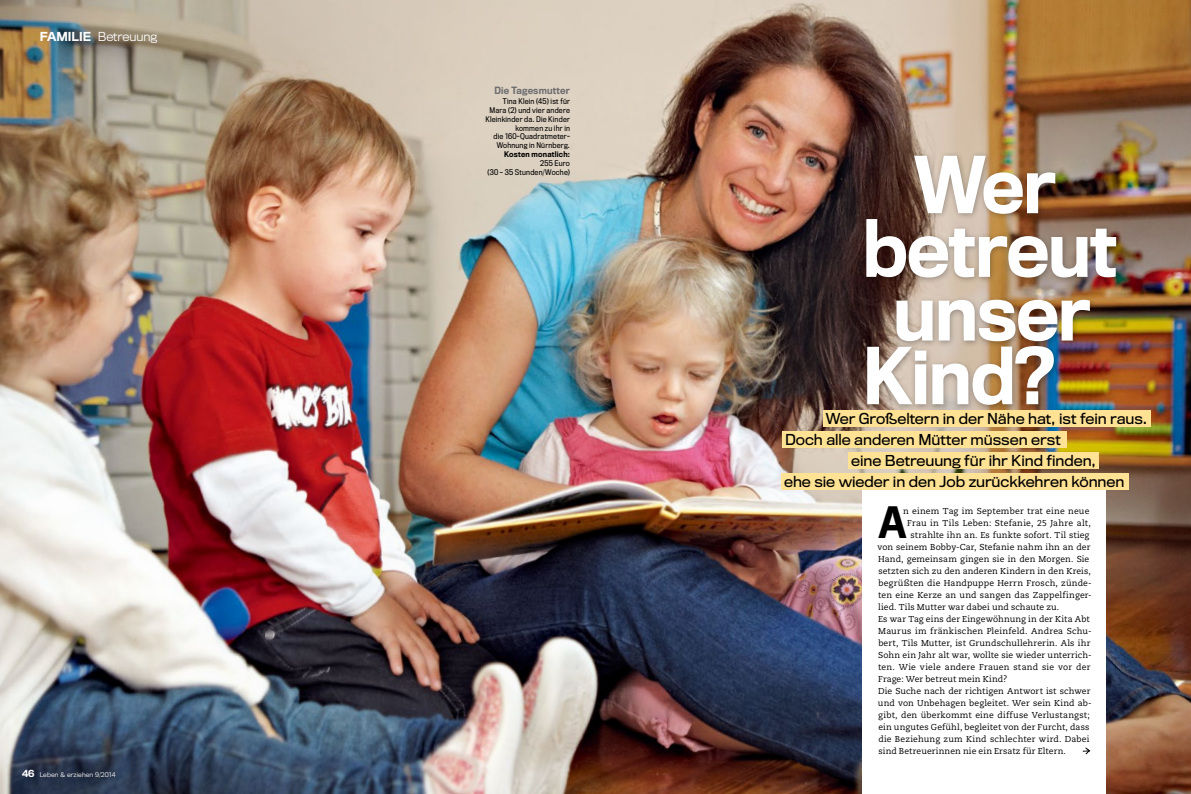
<style>
.page{position:relative;width:1191px;height:794px;background:#fff}
.page>*{position:absolute;margin:0;border:0;box-sizing:border-box;transform-origin:0 0}
.t1{font:500 72.5px "Titling Gothic FB Narrow";letter-spacing:-.01em;color:#fff}
.t2{font:500 40.1px "Titling Gothic FB Narrow";color:#000}
.t3{font:14px "Titling Gothic FB Normal";color:#000}
.t4{font:300 11.5px "Titling Gothic FB Normal";color:#fff}
.t5{font:500 9.3px "Titling Gothic FB Narrow";letter-spacing:.02em;color:#6d6e71}
.t6{font:8.6px "Caecilia LT Std";letter-spacing:.02em;color:#000}
.t7{font:8.6px "Caecilia LT Std";color:#000}
.t8{font:7.3px/8.8px "Titling Gothic FB Narrow";letter-spacing:.025em;color:#000;text-align:right}
.t9{font:500 7.3px "Titling Gothic FB Narrow";letter-spacing:.03em;color:#000}
.t10{font:300 6px "Titling Gothic FB Normal";letter-spacing:.02em;color:#fff}
.s1{font-weight:500}
.s2{font-weight:500;font-size:9px}
</style>
<div class="page">
<img style="left:0;top:0;width:1191px;height:794px">
<div style="left:862px;top:481px;width:243px;height:313px;background:#fff"></div>
<div style="left:823px;top:410px;width:327px;height:17px;background:#ffe293"></div>
<div style="left:861px;top:151px;width:262px;height:261px;background:#000;opacity:.3"></div>
<div style="left:782px;top:431px;width:284px;height:17px;background:#ffe293"></div>
<div style="left:848px;top:452px;width:251px;height:17px;background:#ffe293"></div>
<div style="left:781px;top:473px;width:347px;height:17px;background:#ffe293"></div>
<svg style="left:1082px;top:747px;width:8px;height:7px"></svg>
<h3 class="t4" style="left:40px;top:30px;width:119px"><span class="s1">FAMILIE</span> Betreuung</h3>
<p class="t10" style="left:22px;top:771px;width:95px"><span class="s2">46</span> Leben &amp; erziehen 9/2014</p>
<p class="t5" style="left:494px;top:85px;width:77px">Die Tagesmutter</p>
<p class="t8" style="left:485px;top:97px;width:86px">Tina Klein (45) ist für<br>Mara (2) und vier andere<br>Kleinkinder da. Die Kinder kommen zu ihr in<br>die 160-Quadratmeter-<br>Wohnung in Nürnberg.</p>
<p class="t9" style="left:504px;top:150px;width:67px">Kosten monatlich:</p>
<p class="t8" style="left:487px;top:159px;width:84px">255 Euro<br>(30 – 35 Stunden/Woche)</p>
<h1 class="t1" style="left:914px;top:144px;width:143px">Wer</h1>
<h1 class="t1" style="left:862px;top:207px;width:256px">betreut</h1>
<h1 class="t1" style="left:893px;top:271px;width:198px">unser</h1>
<h1 class="t1" style="left:862px;top:334px;width:194px">Kind?</h1>
<h3 class="t3" style="left:785px;top:431px;width:277px">Doch alle anderen Mütter müssen erst</h3>
<h3 class="t3" style="left:851px;top:453px;width:246px">eine Betreuung für ihr Kind finden,</h3>
<h3 class="t3" style="left:784px;top:474px;width:342px">ehe sie wieder in den Job zurückkehren können</h3>
<p class="t6" style="left:903px;top:506px;width:188px">n einem Tag im September trat eine neue</p>
<p class="t6" style="left:907px;top:518px;width:185px">Frau in Tils Leben: Stefanie, 25 Jahre alt,</p>
<p class="t6" style="left:910px;top:530px;width:180px">strahlte ihn an. Es funkte sofort. Til stieg</p>
<p class="t6" style="left:877px;top:542px;width:214px">von seinem Bobby-Car, Stefanie nahm ihn an der</p>
<p class="t6" style="left:878px;top:554px;width:213px">Hand, gemeinsam gingen sie in den Morgen. Sie</p>
<p class="t6" style="left:878px;top:566px;width:214px">setzten sich zu den anderen Kindern in den Kreis,</p>
<p class="t6" style="left:878px;top:578px;width:215px">begrüßten die Handpuppe Herrn Frosch, zünde-</p>
<p class="t6" style="left:878px;top:590px;width:215px">ten eine Kerze an und sangen das Zappelfinger-</p>
<p class="t6" style="left:878px;top:602px;width:183px">lied. Tils Mutter war dabei und schaute zu.</p>
<p class="t6" style="left:878px;top:614px;width:213px">Es war Tag eins der Eingewöhnung in der Kita Abt</p>
<p class="t6" style="left:878px;top:626px;width:215px">Maurus im fränkischen Pleinfeld. Andrea Schu-</p>
<p class="t6" style="left:878px;top:638px;width:213px">bert, Tils Mutter, ist Grundschullehrerin. Als ihr</p>
<p class="t6" style="left:878px;top:650px;width:215px">Sohn ein Jahr alt war, wollte sie wieder unterrich-</p>
<p class="t6" style="left:878px;top:662px;width:214px">ten. Wie viele andere Frauen stand sie vor der</p>
<p class="t6" style="left:878px;top:674px;width:131px">Frage: Wer betreut mein Kind?</p>
<p class="t7" style="left:878px;top:686px;width:214px">Die Suche nach der richtigen Antwort ist schwer</p>
<p class="t6" style="left:878px;top:698px;width:215px">und von Unbehagen begleitet. Wer sein Kind ab-</p>
<p class="t6" style="left:878px;top:710px;width:213px">gibt, den überkommt eine diffuse Verlustangst;</p>
<p class="t6" style="left:878px;top:722px;width:212px">ein ungutes Gefühl, begleitet von der Furcht, dass</p>
<p class="t6" style="left:878px;top:734px;width:213px">die Beziehung zum Kind schlechter wird. Dabei</p>
<p class="t6" style="left:878px;top:746px;width:189px">sind Betreuerinnen nie ein Ersatz für Eltern.</p>
<h3 class="t3" style="left:825px;top:410px;width:323px">Wer Großeltern in der Nähe hat, ist fein raus.</h3>
<h2 class="t2" style="left:878px;top:500px;width:30px">A</h2>
</div>
